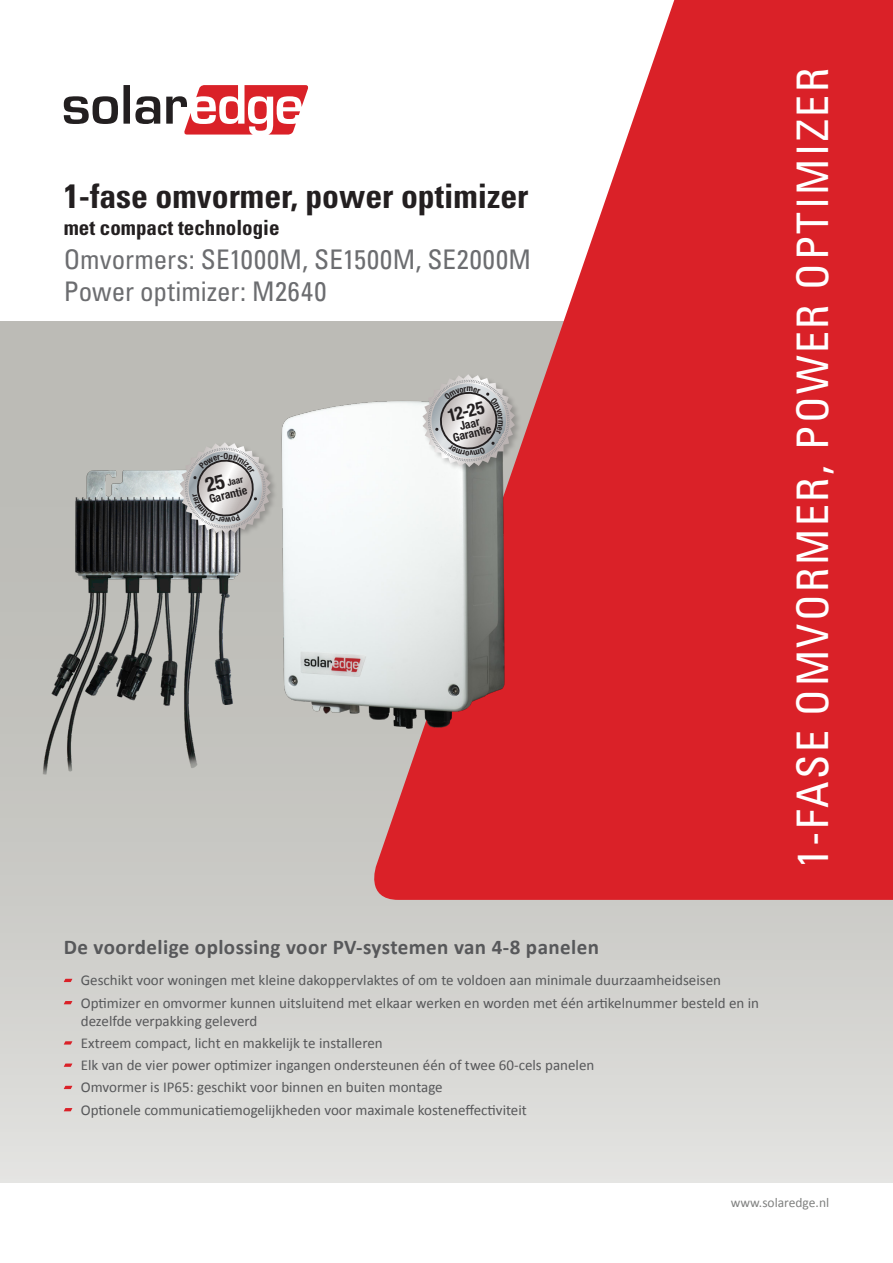
<style>
.page{position:relative;width:893px;height:1263px;background:#fff}
.page>*{position:absolute;margin:0;border:0;box-sizing:border-box;transform-origin:0 0}
.pg1_Family_vertical{font:condensed 43.5px "Univers LT Std";letter-spacing:.06em;color:#fff}
.pg1_Product_Header{font:700 condensed 33.75px "Univers LT Std";color:#231f20}
.pg1_Product_Header-2{font:condensed 27px/31.5px "Univers LT Std";letter-spacing:.005em;color:#6c6d70}
.pg1_Text_bold{font:700 21px "Calibri";letter-spacing:.02em;color:#57585a}
.pg1_Product_Header-3{font:700 condensed 21px "Univers LT Std";color:#231f20}
.t1{font:700 condensed 17.7px "Helvetica Neue LT Std";color:#231f20}
.Pg1_Text_Bullets{font:15px/18px "Calibri";color:#57585a}
.pg1_Text_URL{font:13.5px "Calibri";color:#808180}
.t2{font:700 condensed 11.7px "Helvetica Neue LT Std";color:#231f20}
.t3{font:700 condensed 11.55px "Helvetica Neue LT Std";color:#231f20}
.t4{font:700 condensed 9.3px "Helvetica Neue LT Std";color:#231f20}
</style>
<div class="page">
<div style="left:0;top:321px;width:893px;height:861px;background:linear-gradient(to bottom,#b4b3ae,#dbdbd8)"></div>
<svg style="left:364px;top:0;width:529px;height:900px;fill:#da2128"></svg>
<svg style="left:64px;top:85px;width:244px;height:50px"></svg>
<svg style="left:64px;top:979px;width:8px;height:3px"></svg>
<svg style="left:64px;top:1001px;width:8px;height:3px"></svg>
<svg style="left:64px;top:1041px;width:8px;height:3px"></svg>
<svg style="left:64px;top:1063px;width:8px;height:4px"></svg>
<svg style="left:64px;top:1086px;width:8px;height:3px"></svg>
<svg style="left:64px;top:1108px;width:8px;height:3px"></svg>
<img style="left:274px;top:397px;width:234px;height:358px">
<img style="left:41px;top:452px;width:216px;height:323px">
<div style="left:179px;top:441px;width:99px;height:100px;background:#231f20;opacity:.25"></div>
<div style="left:422px;top:373px;width:100px;height:101px;background:#231f20;opacity:.25"></div>
<svg style="left:180px;top:442px;width:91px;height:92px;background:#b9b8b8"></svg>
<svg style="left:422px;top:374px;width:93px;height:93px;background:#c1c1c0"></svg>
<p class="pg1_Product_Header" style="left:64px;top:175px;width:466px">1-fase omvormer, power optimizer</p>
<p class="pg1_Product_Header-3" style="left:64px;top:214px;width:217px">met compact technologie</p>
<p class="pg1_Product_Header-2" style="left:64px;top:244px;width:469px">Omvormers: SE1000M, SE1500M, SE2000M<br>Power optimizer M: 2640</p>
<p class="t4" style="left:226px;top:477px;width:18px;rotate:-14deg">Jaar</p>
<p class="t3" style="left:208px;top:492px;width:40px;rotate:-14deg">Garantie</p>
<p class="t1" style="left:445px;top:405px;width:39px;rotate:-14deg">12-25</p>
<p class="t2" style="left:458px;top:419px;width:22px;rotate:-14deg">Jaar</p>
<p class="t2" style="left:451px;top:431px;width:41px;rotate:-14deg">Garantie</p>
<p class="pg1_Text_bold" style="left:64px;top:934px;width:537px">De voordelige oplossing voor PV-systemen van 4-8 panelen</p>
<p class="Pg1_Text_Bullets" style="left:81px;top:971px;width:642px">Geschikt voor woningen met kleine dakoppervlaktes of om te voldoen aan minimale duurzaamheidseisen</p>
<p class="Pg1_Text_Bullets" style="left:81px;top:993px;width:680px">Optimizer en omvormer kunnen uitsluitend met elkaar werken en worden met één artikelnummer besteld en in dezelfde verpakking geleverd</p>
<p class="Pg1_Text_Bullets" style="left:81px;top:1034px;width:303px">Extreem compact, licht en makkelijk te installeren</p>
<p class="Pg1_Text_Bullets" style="left:81px;top:1056px;width:515px">Elk van de vier power optimizer ingangen ondersteunen één of twee 60-cels panelen</p>
<p class="Pg1_Text_Bullets" style="left:81px;top:1078px;width:363px">Omvormer is IP65: geschikt voor binnen en buiten montage</p>
<p class="Pg1_Text_Bullets" style="left:81px;top:1100px;width:448px">Optionele communicatiemogelijkheden voor maximale kosteneffectiviteit</p>
<p class="pg1_Family_vertical" style="left:785px;top:868px;width:801px;rotate:-90deg">1-FASE OMVORMER, POWER OPTIMIZER</p>
<p class="pg1_Text_URL" style="left:731px;top:1194px;width:100px">www.solaredge.nl</p>
</div>
